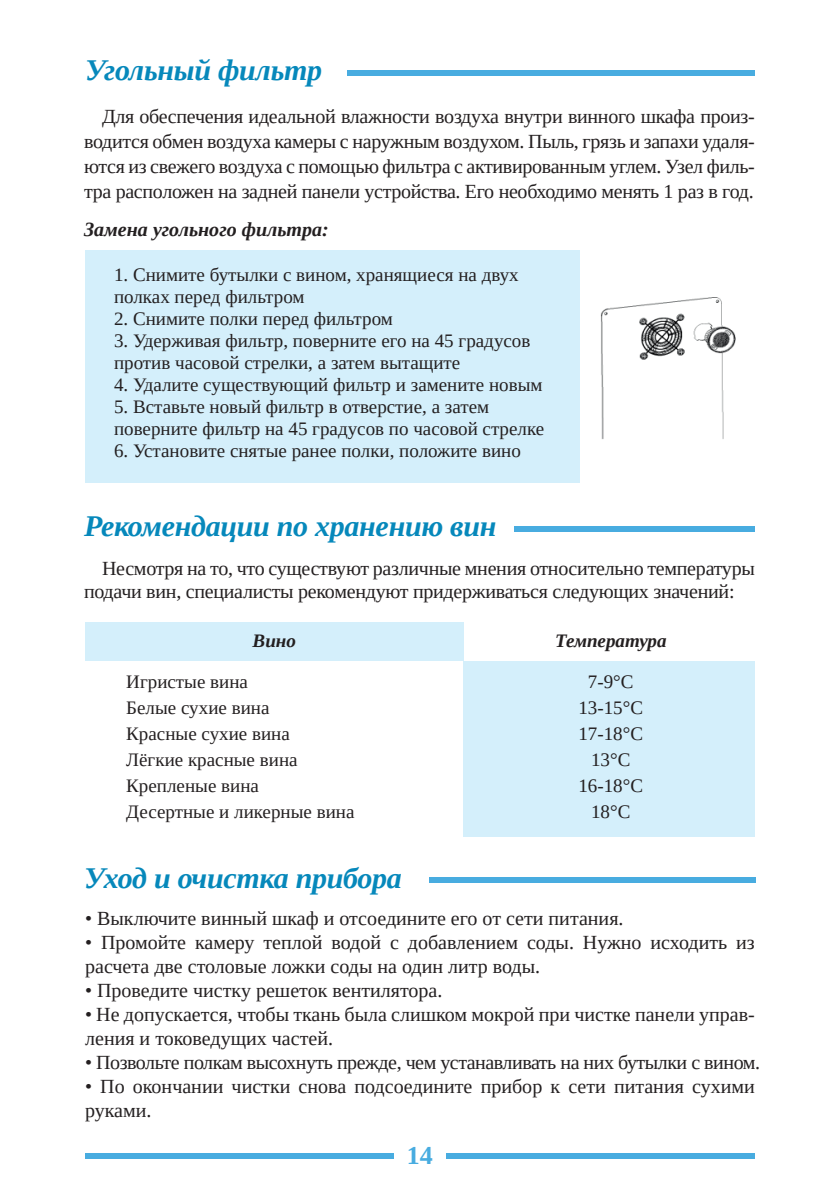
<style>
.page{position:relative;width:840px;height:1191px;background:#fff}
.page>*{position:absolute;margin:0;border:0;box-sizing:border-box;transform-origin:0 0}
.t1{font:italic 700 30px "Liberation Serif";letter-spacing:-.01em;color:#0688bb}
.t2{font:700 26px "Liberation Serif";color:#48ace0}
.t3{font:20px/24px "Liberation Serif";letter-spacing:-.015em;color:#231f20}
.t4{font:italic 700 20px "Liberation Serif";color:#231f20}
.t5{font:19px/26px "Liberation Serif";color:#231f20}
.t6{font:italic 700 19px "Liberation Serif";color:#231f20}
</style>
<div class="page">
<div style="left:85px;top:1152px;width:308px;height:6px;background:#48ace0"></div>
<div style="left:446px;top:1152px;width:308px;height:6px;background:#48ace0"></div>
<div style="left:513px;top:525px;width:241px;height:6px;background:#48ace0"></div>
<div style="left:85px;top:622px;width:378px;height:39px;background:#d4effb"></div>
<div style="left:463px;top:661px;width:291px;height:176px;background:#d4effb"></div>
<div style="left:429px;top:877px;width:326px;height:6px;background:#48ace0"></div>
<div style="left:347px;top:70px;width:407px;height:6px;background:#48ace0"></div>
<div style="left:85px;top:250px;width:495px;height:232px;background:#d4effb"></div>
<img style="left:600px;top:297px;width:136px;height:143px">
<h1 class="t1" style="left:85px;top:51px;width:238px">Угольный фильтр</h1>
<p class="t3" style="left:84px;top:104px;width:672px;line-height:25px;text-align:justify;text-indent:18px">Для обеспечения идеальной влажности воздуха внутри винного шкафа произ&shy;водится обмен воздуха камеры с наружным воздухом. Пыль, грязь и запахи удаля&shy;ются из свежего воздуха с помощью фильтра с активированным углем. Узел филь&shy;тра расположен на задней панели устройства. Его необходимо менять 1 раз в год.</p>
<p class="t4" style="left:84px;top:216px;width:246px">Замена угольного фильтра:</p>
<p class="t5" style="left:114px;top:263px;width:406px;line-height:22px">1. Снимите бутылки с вином, хранящиеся на двух полках перед фильтром</p>
<p class="t5" style="left:114px;top:305px;width:280px">2. Снимите полки перед фильтром</p>
<p class="t5" style="left:114px;top:329px;width:417px;line-height:22px">3. Удерживая фильтр, поверните его на 45 градусов против часовой стрелки, а затем вытащите</p>
<p class="t5" style="left:114px;top:371px;width:430px">4. Удалите существующий фильтр и замените новым</p>
<p class="t5" style="left:114px;top:395px;width:431px;line-height:22px">5. Вставьте новый фильтр в отверстие, а затем поверните фильтр на 45 градусов по часовой стрелке</p>
<p class="t5" style="left:114px;top:437px;width:408px">6. Установите снятые ранее полки, положите вино</p>
<h1 class="t1" style="left:84px;top:506px;width:413px">Рекомендации по хранению вин</h1>
<p class="t3" style="left:84px;top:557px;width:672px;line-height:23px;text-indent:18px">Несмотря на то, что существуют различные мнения относительно температуры подачи вин, специалисты рекомендуют придерживаться следующих значений:</p>
<p class="t6" style="left:252px;top:628px;width:45px">Вино</p>
<p class="t6" style="left:555px;top:628px;width:113px">Температура</p>
<p class="t5" style="left:126px;top:668px;width:229px">Игристые вина<br>Белые сухие вина<br>Красные сухие вина<br>Лёгкие красные вина<br>Крепленые вина<br>Десертные и ликерные вина</p>
<p class="t5" style="left:578px;top:668px;width:66px;text-align:center">7-9°С<br>13-15°С<br>17-18°С<br>13°С<br>16-18°С<br>18°С</p>
<h1 class="t1" style="left:84px;top:858px;width:319px">Уход и очистка прибора</h1>
<p class="t3" style="left:85px;top:906px;width:539px">• Выключите винный шкаф и отсоедините его от сети питания.</p>
<p class="t3" style="left:85px;top:930px;width:670px">• Промойте камеру теплой водой с добавлением соды. Нужно исходить из расчета две столовые ложки соды на один литр воды.</p>
<p class="t3" style="left:85px;top:978px;width:358px">• Проведите чистку решеток вентилятора.</p>
<p class="t3" style="left:85px;top:1002px;width:670px">• Не допускается, чтобы ткань была слишком мокрой при чистке панели управ&shy;ления и токоведущих частей.</p>
<p class="t3" style="left:85px;top:1050px;width:676px">• Позвольте полкам высохнуть прежде, чем устанавливать на них бутылки с вином.</p>
<p class="t3" style="left:85px;top:1074px;width:670px">• По окончании чистки снова подсоедините прибор к сети питания сухими руками.</p>
<h2 class="t2" style="left:407px;top:1138px;width:27px">14</h2>
</div>
